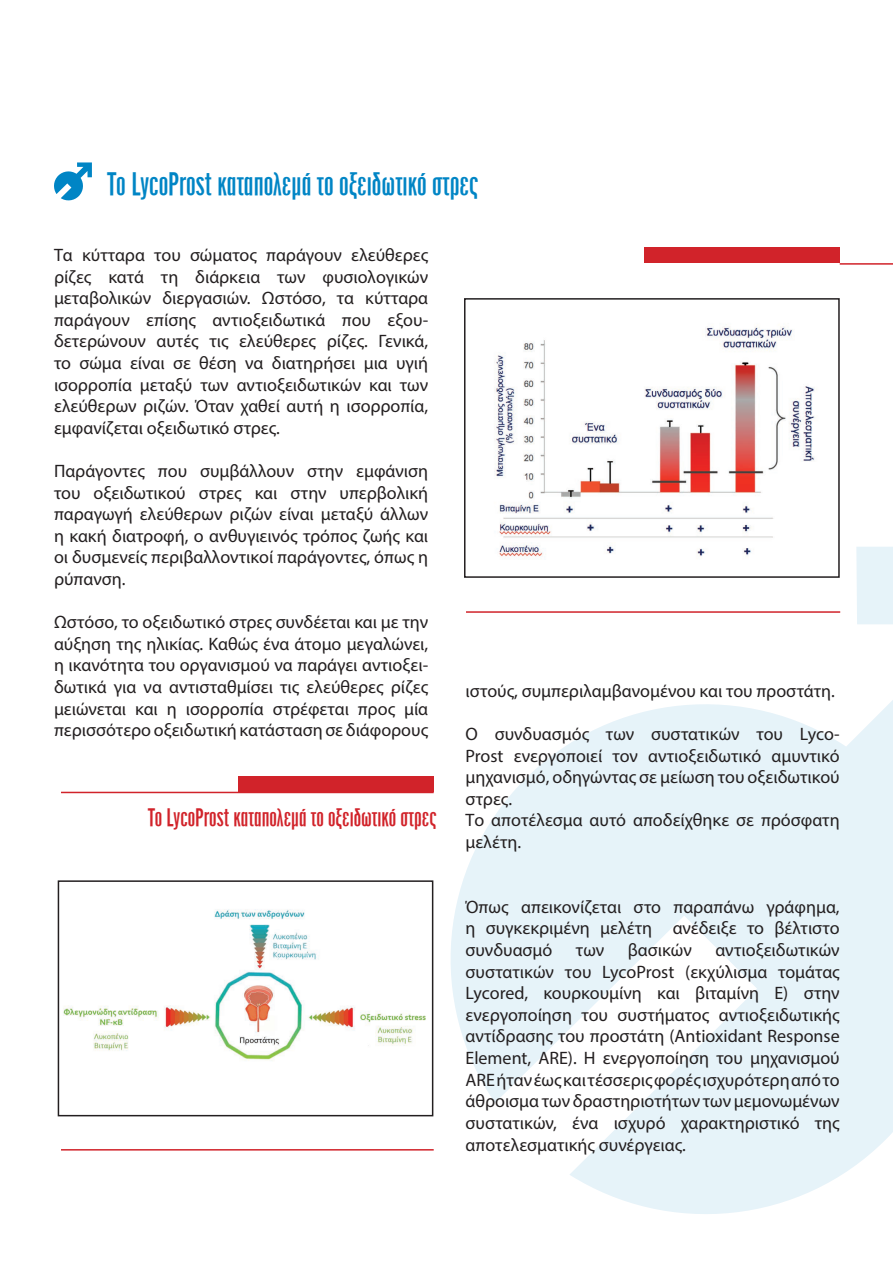
<style>
.page{position:relative;width:893px;height:1263px;background:#fff}
.page>*{position:absolute;margin:0;border:0;box-sizing:border-box;transform-origin:0 0}
.t1{font:27px "CF Blast Gothic Maxi";color:#0085c5}
.t2{font:21px "CF Blast Gothic Maxi";color:#d1232a}
.t3{font:18px/21.6px "Myriad Pro";color:#231f20;text-align:justify}
</style>
<div class="page">
<svg style="left:54px;top:162px;width:38px;height:39px"></svg>
<svg style="left:451px;top:547px;width:442px;height:667px;fill:#e6f3f9"></svg>
<img style="left:63px;top:900px;width:371px;height:175px">
<hr style="left:61px;top:792px;width:373px;height:1px;background:#d1232a">
<div style="left:238px;top:776px;width:196px;height:16px;background:#d1232a"></div>
<hr style="left:61px;top:1149px;width:373px;height:1px;background:#d1232a">
<div style="left:58px;top:880px;width:375px;height:236px;border:2px solid #231f20"></div>
<hr style="left:840px;top:263px;width:53px;height:2px;background:#d1232a">
<div style="left:644px;top:247px;width:196px;height:16px;background:#d1232a"></div>
<hr style="left:466px;top:611px;width:374px;height:2px;background:#d1232a">
<div style="left:464px;top:298px;width:376px;height:280px;border:2px solid #231f20"></div>
<img style="left:471px;top:324px;width:363px;height:246px">
<h1 class="t1" style="left:108px;top:162px;width:373px">Το LycoProst καταπολεμά το οξειδωτικό στρες</h1>
<p class="t3" style="left:54px;top:244px;width:376px">Τα κύτταρα του σώματος παράγουν ελεύθερες ρίζες κατά τη διάρκεια των φυσιολογικών μεταβολικών διεργασιών. Ωστόσο, τα κύτταρα παράγουν επίσης αντιοξειδωτικά που εξου&shy;δετερώνουν αυτές τις ελεύθερες ρίζες. Γενικά, το σώμα είναι σε θέση να διατηρήσει μια υγιή ισορροπία μεταξύ των αντιοξειδωτικών και των ελεύθερων ριζών. Όταν χαθεί αυτή η ισορροπία, εμφανίζεται οξειδωτικό στρες.</p>
<p class="t3" style="left:54px;top:460px;width:376px">Παράγοντες που συμβάλλουν στην εμφάνιση του οξειδωτικού στρες και στην υπερβολική παραγωγή ελεύθερων ριζών είναι μεταξύ άλλων η κακή διατροφή, ο ανθυγιεινός τρόπος ζωής και οι δυσμενείς περιβαλλοντικοί παράγοντες, όπως η ρύπανση.</p>
<p class="t3" style="left:54px;top:611px;width:376px">Ωστόσο, το οξειδωτικό στρες συνδέεται και με την αύξηση της ηλικίας. Καθώς ένα άτομο μεγαλώνει, η ικανότητα του οργανισμού να παράγει αντιοξει&shy;δωτικά για να αντισταθμίσει τις ελεύθερες ρίζες μειώνεται και η ισορροπία στρέφεται προς μία περισσότερο οξειδωτική κατάσταση σε διάφορους</p>
<p class="t2" style="left:148px;top:800px;width:290px">Το LycoProst καταπολεμά το οξειδωτικό στρες</p>
<p class="t3" style="left:465px;top:680px;width:371px">ιστούς, συμπεριλαμβανομένου και του προστάτη.</p>
<p class="t3" style="left:465px;top:723px;width:376px;text-align:left">Ο συνδυασμός των συστατικών του Lyco-<br>Prost ενεργοποιεί τον αντιοξειδωτικό αμυντικό μηχανισμό, οδηγώντας σε μείωση του οξειδωτικού στρες.<br>Το αποτέλεσμα αυτό αποδείχθηκε σε πρόσφατη μελέτη.</p>
<p class="t3" style="left:465px;top:896px;width:376px">Όπως απεικονίζεται στο παραπάνω γράφημα, η συγκεκριμένη μελέτη ανέδειξε το βέλτιστο συνδυασμό</p>
<p class="t3" style="left:465px;top:939px;width:376px;text-indent:250px">αντιοξειδωτικών συστατικών του LycoProst (εκχύλισμα τομάτας Lycored, κουρκουμίνη και βιταμίνη Ε) στην ενεργοποίηση του συστήματος αντιοξειδωτικής αντίδρασης του προστάτη (Antioxidant Response Element, ARE). Η ενεργοποίηση του μηχανισμού ARE ήταν έως και τέσσερις φορές ισχυρότερη από το άθροισμα των δραστηριοτήτων των μεμονωμένων συστατικών, ένα ισχυρό χαρακτηριστικό της αποτελεσματικής συνέργειας.</p>
<p class="t3" style="left:576px;top:939px;width:30px">των</p>
<p class="t3" style="left:628px;top:939px;width:66px">βασικών</p>
</div>
